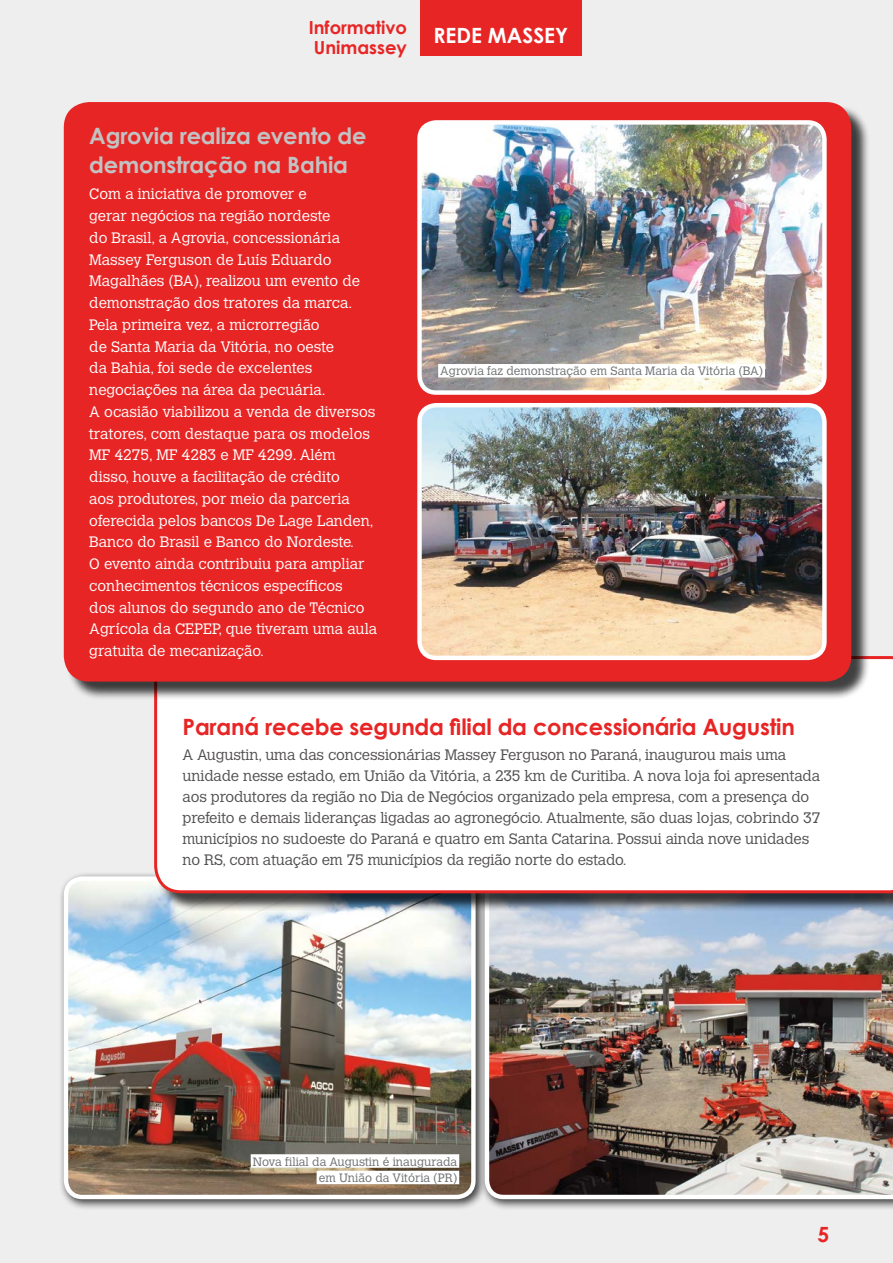
<style>
.page{position:relative;width:893px;height:1263px;background:#eee}
.page>*{position:absolute;margin:0;border:0;box-sizing:border-box;transform-origin:0 0}
.t1{font:700 22.5px "Century Gothic";letter-spacing:-.01em;color:#e82525}
.t2{font:700 22.5px/28.8px "Century Gothic";letter-spacing:-.01em;color:#c2c2c2}
.t3{font:700 21px "Century Gothic";color:#fff}
.t4{font:700 21px "Century Gothic";color:#e82525}
.t5{font:700 18px/19.5px "Century Gothic";color:#e82525}
.t6{font:300 15px/21.8px "Calvert MT Std";color:#fff}
.t7{font:300 15px/21px "Calvert MT Std";letter-spacing:-.01em;color:#524f51}
.t8{font:300 12px/16.5px "Calvert MT Std";color:#6d6f71;text-align:right}
</style>
<div class="page">
<div style="left:420px;top:0;width:162px;height:55px;background:#e82525"></div>
<div style="left:59px;top:871px;width:428px;height:339px;background:#000;opacity:.75"></div>
<img style="left:66px;top:878px;width:407px;height:319px">
<div style="left:64px;top:876px;width:412px;height:323px;border:4px solid #fff;border-radius:17px"></div>
<div style="left:479px;top:871px;width:414px;height:339px;background:#000;opacity:.75"></div>
<img style="left:485px;top:912px;width:408px;height:287px">
<div style="left:156px;top:658px;width:737px;height:254px;background:#000;opacity:.75"></div>
<div style="left:154px;top:656px;width:739px;height:237px;background:#fff"></div>
<div style="left:66px;top:104px;width:804px;height:596px;background:#000;opacity:.75"></div>
<div style="left:64px;top:102px;width:787px;height:579px;background:#e82525;border-radius:26px"></div>
<img style="left:422px;top:408px;width:400px;height:247px">
<div style="left:417px;top:403px;width:410px;height:257px;border:4px solid #fff;border-radius:17px"></div>
<img style="left:422px;top:125px;width:400px;height:265px">
<div style="left:417px;top:120px;width:410px;height:275px;border:4px solid #fff;border-radius:17px"></div>
<div style="left:438px;top:364px;width:327px;height:13px;background:#fff"></div>
<div style="left:251px;top:1154px;width:208px;height:14px;background:#fff"></div>
<div style="left:317px;top:1171px;width:142px;height:13px;background:#fff"></div>
<p class="t5" style="left:309px;top:18px;width:100px">Informativo<br>Unimassey</p>
<h1 class="t2" style="left:89px;top:121px;width:279px">Agrovia realiza evento de demonstração na Bahia</h1>
<p class="t6" style="left:89px;top:183px;width:289px">Com a iniciativa de promover e<br>gerar negócios na região nordeste<br>do Brasil, a Agrovia, concessionária Massey Ferguson de Luís Eduardo Magalhães (BA), realizou um evento de demonstração dos tratores da marca.<br>Pela primeira vez, a microrregião<br>de Santa Maria da Vitória, no oeste<br>da Bahia, foi sede de excelentes negociações na área da pecuária.<br>A ocasião viabilizou a venda de diversos tratores, com destaque para os modelos MF 4275, MF 4283 e MF 4299. Além disso, houve a facilitação de crédito<br>aos produtores, por meio da parceria oferecida pelos bancos De Lage Landen, Banco do Brasil e Banco do Nordeste.<br>O evento ainda contribuiu para ampliar conhecimentos técnicos específicos<br>dos alunos do segundo ano de Técnico Agrícola da CEPEP, que tiveram uma aula gratuita de mecanização.</p>
<h2 class="t3" style="left:433px;top:22px;width:136px">REDE mASSEY</h2>
<p class="t8" style="left:440px;top:363px;width:324px">Agrovia faz demonstração em Santa Maria da Vitória (BA)</p>
<h1 class="t1" style="left:183px;top:712px;width:614px">Paraná recebe segunda filial da concessionária Augustin</h1>
<p class="t7" style="left:183px;top:744px;width:639px">A Augustin, uma das concessionárias Massey Ferguson no Paraná, inaugurou mais uma unidade nesse estado, em União da Vitória, a 235 km de Curitiba. A nova loja foi apresentada aos produtores da região no Dia de Negócios organizado pela empresa, com a presença do prefeito e demais lideranças ligadas ao agronegócio. Atualmente, são duas lojas, cobrindo 37 municípios no sudoeste do Paraná e quatro em Santa Catarina. Possui ainda nove unidades no RS, com atuação em 75 municípios da região norte do estado.</p>
<p class="t8" style="left:253px;top:1153px;width:206px">Nova filial da Augustin é inaugurada em União da Vitória (PR)</p>
<h2 class="t4" style="left:817px;top:1221px;width:13px">5</h2>
</div>
